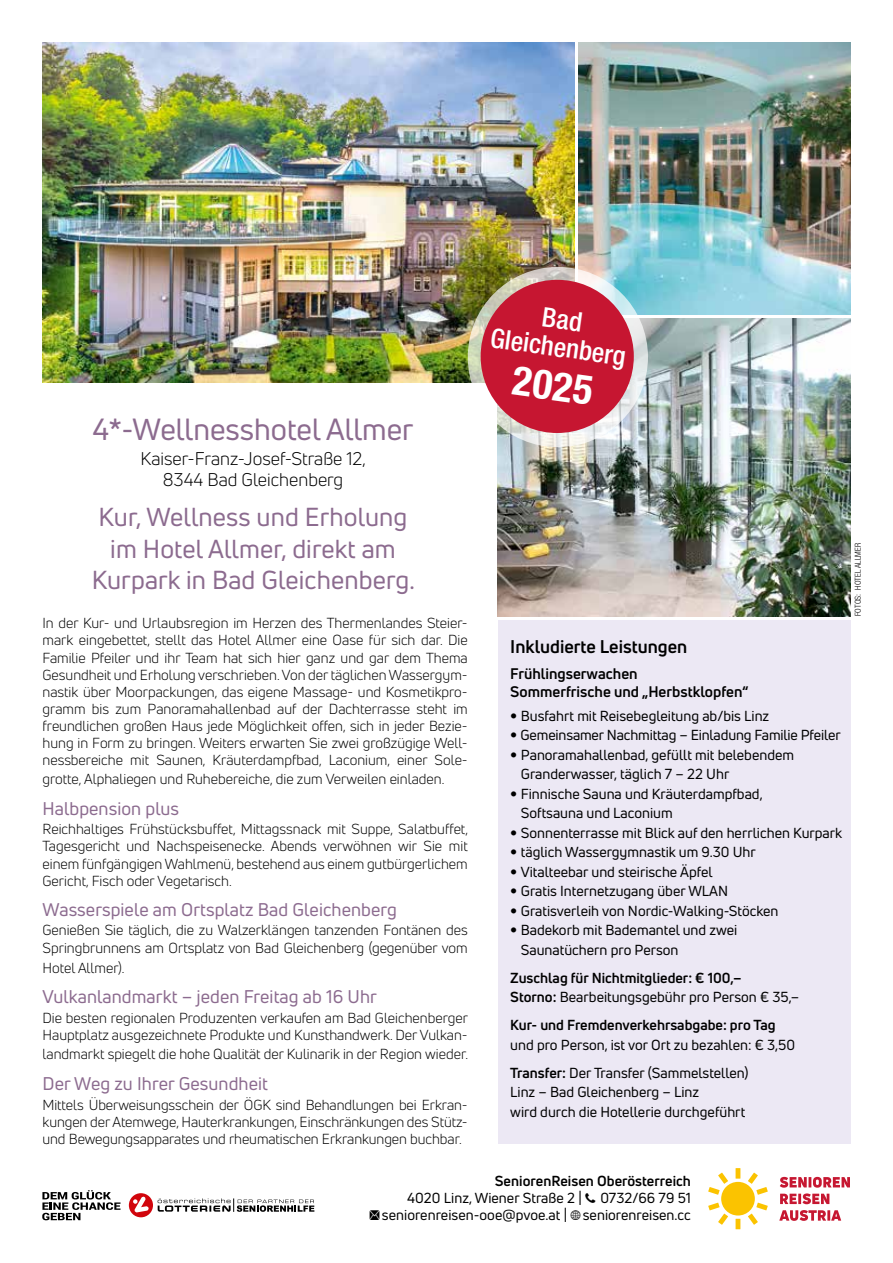
<style>
.page{position:relative;width:893px;height:1263px;background:#fff}
.page>*{position:absolute;margin:0;border:0;box-sizing:border-box;transform-origin:0 0}
.t1{font:700 condensed 40.8px "Helvetica Neue LT Std";color:#fff}
.t2{font:30px "Uni Neue";color:#8c6b8f}
.t3{font:500 condensed 27px/27.8px "Helvetica Neue LT Std";color:#fff;text-align:center}
.t4{font:25.5px/31.5px "Uni Neue";letter-spacing:.005em;color:#8c6b8f;text-align:center}
.t5{font:18px "Uni Neue";letter-spacing:.005em;color:#8c6b8f}
.t6{font:18px/21px "Uni Neue";color:#000;text-align:center}
.t7{font:700 18px "Uni Neue";color:#000}
.t8{font:700 15px/18px "Uni Neue";color:#000}
.t9{font:14.25px/17.1px "Uni Neue";color:#000;text-align:justify}
.t10{font:14.25px/19.5px "Uni Neue";color:#000}
.t11{font:700 14.25px/19.5px "Uni Neue";color:#000}
.t12{font:300 condensed 8.25px "Helvetica Neue LT Std";letter-spacing:.01em;color:#000}
.s1{font-family:"Helvetica Neue LT Std";font-stretch:condensed}
.s2{font-weight:400}
.s3{font-weight:700}
.s4{font-family:"ITC Franklin Gothic Std"}
</style>
<div class="page">
<div style="left:497px;top:621px;width:353px;height:523px;background:#ece8f4"></div>
<img style="left:43px;top:43px;width:531px;height:340px">
<img style="left:497px;top:319px;width:353px;height:298px">
<img style="left:578px;top:43px;width:272px;height:272px">
<svg style="left:468px;top:267px;width:180px;height:180px"></svg>
<div style="left:481px;top:280px;width:153px;height:153px;background:#c61631;border-radius:50%"></div>
<svg style="left:780px;top:1177px;width:70px;height:27px"></svg>
<svg style="left:779px;top:1210px;width:62px;height:11px"></svg>
<div style="left:721px;top:1182px;width:34px;height:33px;background:#fbc300;border-radius:50%"></div>
<hr style="left:736px;top:1219px;width:4px;height:10px;background:#fbc300">
<svg style="left:708px;top:1202px;width:20px;height:23px"></svg>
<svg style="left:708px;top:1172px;width:20px;height:23px"></svg>
<hr style="left:736px;top:1168px;width:4px;height:10px;background:#fbc300">
<svg style="left:748px;top:1172px;width:20px;height:23px"></svg>
<svg style="left:748px;top:1202px;width:20px;height:23px"></svg>
<svg style="left:158px;top:1198px;width:156px;height:14px"></svg>
<div style="left:129px;top:1193px;width:24px;height:24px;background:#d1050c;border-radius:50%"></div>
<svg style="left:133px;top:1196px;width:16px;height:16px"></svg>
<svg style="left:42px;top:1190px;width:78px;height:30px"></svg>
<h2 class="t2" style="left:92px;top:410px;width:323px">4*-Wellnesshotel Allmer</h2>
<p class="t6" style="left:141px;top:448px;width:227px">Kaiser-Franz-Josef-Straße 12,<br>8344 Bad Gleichenberg</p>
<h3 class="t4" style="left:92px;top:501px;width:325px">Kur, Wellness und Erholung im Hotel Allmer, direkt am<br>Kurpark in Bad Gleichenberg.</h3>
<p class="t9" style="left:43px;top:615px;width:427px">In der Kur- und Urlaubsregion im Herzen des Thermenlandes Steier&shy;mark eingebettet, stellt das Hotel Allmer eine Oase für sich dar. Die Familie Pfeiler und ihr Team hat sich hier ganz und gar dem Thema Gesundheit und Erholung verschrieben. Von der täglichen Wassergym&shy;nastik über Moorpackungen, das eigene Massage- und Kosmetikpro&shy;gramm bis zum Panoramahallenbad auf der Dachterrasse steht im freundlichen großen Haus jede Möglichkeit offen, sich in jeder Bezie&shy;hung in Form zu bringen. Weiters erwarten Sie zwei großzügige Well&shy;nessbereiche mit Saunen, Kräuterdampfbad, Laconium, einer Sole-</p>
<p class="t9" style="left:43px;top:770px;width:403px">grotte, Alphaliegen und Ruhebereiche, die zum Verweilen einladen.</p>
<p class="t5" style="left:43px;top:797px;width:138px">Halbpension plus</p>
<p class="t9" style="left:43px;top:821px;width:427px">Reichhaltiges Frühstücksbuffet, Mittagssnack mit Suppe, Salatbuffet, Tagesgericht und Nachspeisenecke. Abends verwöhnen wir Sie mit einem fünfgängigen Wahlmenü, bestehend aus einem gutbürgerlichem Gericht, Fisch oder Vegetarisch.</p>
<p class="t5" style="left:43px;top:898px;width:356px">Wasserspiele am Ortsplatz Bad Gleichenberg</p>
<p class="t9" style="left:43px;top:922px;width:427px">Genießen Sie täglich, die zu Walzerklängen tanzenden Fontänen des<br>Springbrunnens am Ortsplatz von Bad Gleichenberg (gegenüber vom</p>
<p class="t9" style="left:43px;top:959px;width:83px">Hotel Allmer).</p>
<p class="t5" style="left:43px;top:985px;width:336px">Vulkanlandmarkt – jeden Freitag ab 16 Uhr</p>
<p class="t9" style="left:43px;top:1009px;width:427px">Die besten regionalen Produzenten verkaufen am Bad Gleichenberger<br>Hauptplatz ausgezeichnete Produkte und Kunsthandwerk. Der Vulkan-</p>
<p class="t9" style="left:43px;top:1046px;width:427px">landmarkt spiegelt die hohe Qualität der Kulinarik in der Region wieder.</p>
<p class="t5" style="left:43px;top:1073px;width:227px">Der Weg zu Ihrer Gesundheit</p>
<p class="t9" style="left:43px;top:1096px;width:427px">Mittels Überweisungsschein der ÖGK sind Behandlungen bei Erkran&shy;kungen der Atemwege, Hauterkrankungen, Einschränkungen des Stütz&shy;und Bewegungsapparates und rheumatischen Erkrankungen buchbar.</p>
<h3 class="t3" style="left:497px;top:296px;width:138px;rotate:8deg">Bad<br>Gleichenberg</h3>
<h1 class="t1" style="left:516px;top:355px;width:82px;rotate:8deg">2025</h1>
<p class="t7" style="left:510px;top:635px;width:179px">Inkludierte Leistungen</p>
<p class="t8" style="left:510px;top:664px;width:240px">Frühlingserwachen<br>Sommerfrische und „Herbstklopfen“</p>
<p class="t10" style="left:510px;top:706px;width:260px"><span class="s1">•</span> Busfahrt mit Reisebegleitung ab/bis Linz</p>
<p class="t10" style="left:510px;top:725px;width:332px"><span class="s1">•</span> Gemeinsamer Nachmittag – Einladung Familie Pfeiler</p>
<p class="t10" style="left:521px;top:745px;width:275px;text-indent:-11px"><span class="s1">•</span> Panoramahallenbad, gefüllt mit belebendem<br>Granderwasser, täglich 7 – 22 Uhr</p>
<p class="t10" style="left:521px;top:784px;width:243px;text-indent:-11px"><span class="s1">•</span> Finnische Sauna und Kräuterdampfbad,<br>Softsauna und Laconium</p>
<p class="t10" style="left:510px;top:823px;width:334px"><span class="s1">•</span> Sonnenterrasse mit Blick auf den herrlichen Kurpark</p>
<p class="t10" style="left:510px;top:842px;width:247px"><span class="s1">•</span> täglich Wassergymnastik um 9.30 Uhr</p>
<p class="t10" style="left:510px;top:862px;width:204px"><span class="s1">•</span> Vitalteebar und steirische Äpfel</p>
<p class="t10" style="left:510px;top:881px;width:219px"><span class="s1">•</span> Gratis Internetzugang über WLAN</p>
<p class="t10" style="left:510px;top:901px;width:270px"><span class="s1">•</span> Gratisverleih von Nordic-Walking-Stöcken</p>
<p class="t10" style="left:521px;top:920px;width:218px;text-indent:-11px"><span class="s1">•</span> Badekorb mit Bademantel und zwei<br>Saunatüchern pro Person</p>
<p class="t11" style="left:510px;top:968px;width:290px">Zuschlag für Nichtmitglieder: € 100,–<br>Storno: <span class="s2">Bearbeitungsgebühr pro Person € 35,–</span></p>
<p class="t11" style="left:510px;top:1015px;width:267px">Kur- und Fremdenverkehrsabgabe: pro Tag</p>
<p class="t10" style="left:510px;top:1030px;width:286px;line-height:28px">und pro Person, ist vor Ort zu bezahlen: € 3,50<br><span class="s3">Transfer:</span> Der Transfer (Sammelstellen)</p>
<p class="t10" style="left:510px;top:1082px;width:236px">Linz – Bad Gleichenberg – Linz<br>wird durch die Hotellerie durchgeführt</p>
<p class="t10" style="left:370px;top:1172px;width:323px;line-height:17.2px;text-align:right"><span class="s3">SeniorenReisen Oberösterreich<br></span>4020 Linz, Wiener Straße 2 | <span class="s4">ķ</span> 0732/66 79 51<br><span class="s4">Ļ</span>seniorenreisen-ooe@pvoe.at | <span class="s4">ļ</span>seniorenreisen.cc</p>
<p class="t12" style="left:853px;top:616px;width:75px;rotate:-90deg">FOTOS: HOTEL ALLMER</p>
</div>
